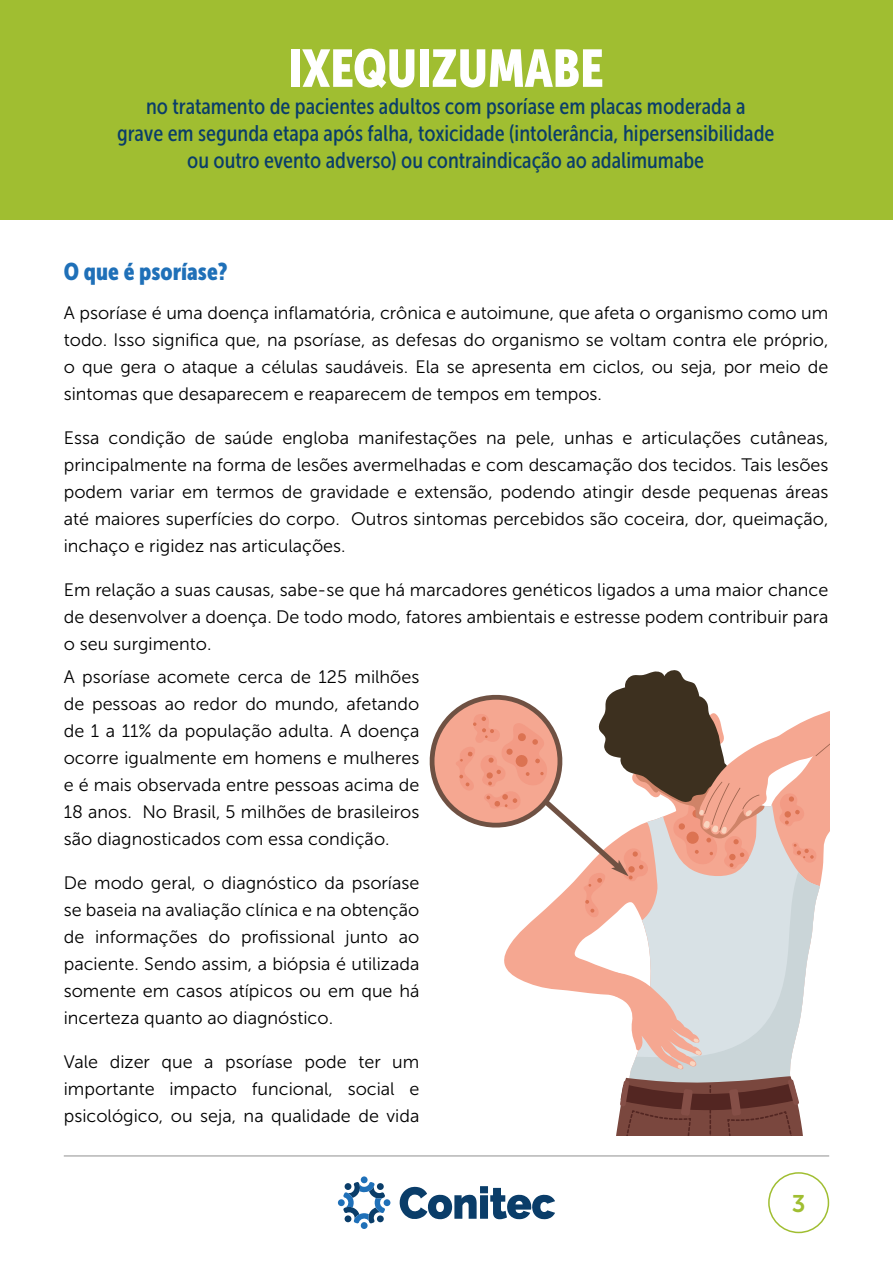
<style>
.page{position:relative;width:893px;height:1263px;background:#fff}
.page>*{position:absolute;margin:0;border:0;box-sizing:border-box;transform-origin:0 0}
.t1{font:52.5px "Museo Sans Cond 900";color:#fff}
.t2{font:24px "Museo Sans Cond 900";color:#1f70b8}
.t3{font:24px "Museo Sans 700";color:#a0be31}
.t4{font:22.5px/27px "Museo Sans Cond 500";color:#0a3d69;text-align:center}
.t5{font:18px/27px "Museo Sans 300";color:#000;text-align:justify}
</style>
<div class="page">
<hr style="left:64px;top:1155px;width:765px;height:2px;background:#b5b5b5">
<svg style="left:400px;top:1186px;width:155px;height:33px"></svg>
<div style="left:361px;top:1176px;width:7px;height:7px;background:#1f70b8;border-radius:50%"></div>
<div style="left:384px;top:1199px;width:6px;height:7px;background:#1f70b8;border-radius:50%"></div>
<div style="left:338px;top:1199px;width:7px;height:7px;background:#1f70b8;border-radius:50%"></div>
<div style="left:361px;top:1222px;width:7px;height:7px;background:#1f70b8;border-radius:50%"></div>
<svg style="left:343px;top:1182px;width:42px;height:41px"></svg>
<div style="left:768px;top:1172px;width:61px;height:61px;border:2px solid #a0be31;border-radius:50%"></div>
<div style="left:0;top:0;width:892px;height:220px;background:#a0be31"></div>
<svg style="left:429px;top:670px;width:400px;height:465px"></svg>
<h1 class="t1" style="left:288px;top:39px;width:317px">IXEQUIZUMABE</h1>
<p class="t4" style="left:117px;top:93px;width:659px">no tratamento de pacientes adultos com psoríase em placas moderada a<br>grave em segunda etapa após falha, toxicidade (intolerância, hipersensibilidade ou outro evento adverso) ou contraindicação ao adalimumabe</p>
<h2 class="t2" style="left:64px;top:258px;width:165px">O que é psoríase?</h2>
<p class="t5" style="left:64px;top:299px;width:766px">A psoríase é uma doença inflamatória, crônica e autoimune, que afeta o organismo como um todo. Isso significa que, na psoríase, as defesas do organismo se voltam contra ele próprio, o que gera o ataque a células saudáveis. Ela se apresenta em ciclos, ou seja, por meio de sintomas que desaparecem e reaparecem de tempos em tempos.</p>
<p class="t5" style="left:64px;top:424px;width:766px">Essa condição de saúde engloba manifestações na pele, unhas e articulações cutâneas, principalmente na forma de lesões avermelhadas e com descamação dos tecidos. Tais lesões podem variar em termos de gravidade e extensão, podendo atingir desde pequenas áreas até maiores superfícies do corpo. Outros sintomas percebidos são coceira, dor, queimação, inchaço e rigidez nas articulações.</p>
<p class="t5" style="left:64px;top:577px;width:766px">Em relação a suas causas, sabe-se que há marcadores genéticos ligados a uma maior chance de desenvolver a doença. De todo modo, fatores ambientais e estresse podem contribuir para o seu surgimento.</p>
<p class="t5" style="left:64px;top:664px;width:357px">A psoríase acomete cerca de 125 milhões de pessoas ao redor do mundo, afetando de 1 a 11% da população adulta. A doença ocorre igualmente em homens e mulheres e é mais observada entre pessoas acima de 18 anos. No Brasil, 5 milhões de brasileiros são diagnosticados com essa condição.</p>
<p class="t5" style="left:64px;top:870px;width:357px">De modo geral, o diagnóstico da psoríase se baseia na avaliação clínica e na obtenção de informações do profissional junto ao paciente. Sendo assim, a biópsia é utilizada somente em casos atípicos ou em que há incerteza quanto ao diagnóstico.</p>
<p class="t5" style="left:64px;top:1049px;width:357px">Vale dizer que a psoríase pode ter um importante impacto funcional, social e psicológico, ou seja, na qualidade de vida</p>
<h2 class="t3" style="left:792px;top:1190px;width:15px">3</h2>
</div>
